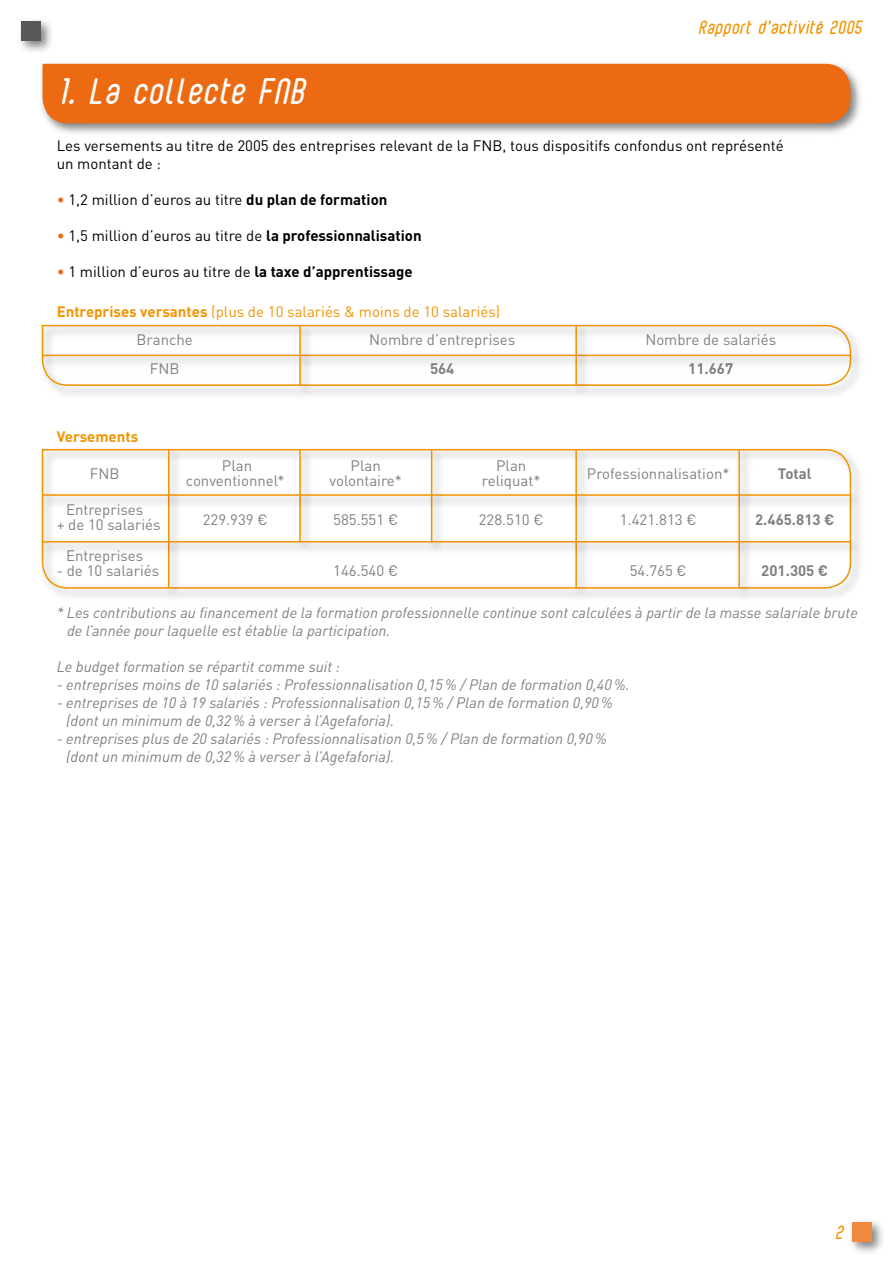
<style>
.page{position:relative;width:893px;height:1263px;background:#fff}
.page>*{position:absolute;margin:0;border:0;box-sizing:border-box;transform-origin:0 0}
.t1{font:24px "Bubble Boy 2";color:#fff}
.t2{font:italic 15px/18px "DIN";color:#80807e}
.t3{font:15px/18px "DIN";color:#000}
.t4{font:15px/15px "DIN";color:#80807e;text-align:center}
.t5{font:15px/28.5px "DIN";color:#f29400}
.t6{font:700 15px "DIN";color:#80807e}
.t7{font:700 15px "DIN";color:#f29400}
.t8{font:12.45px "Bubble Boy 2";color:#f29400}
.s1{color:#eb6a12}
.s2{font-weight:700}
.s3{color:#80807e}
</style>
<div class="page">
<div style="left:17px;top:17px;width:38px;height:38px;background:#000;opacity:.5"></div>
<div style="left:21px;top:21px;width:20px;height:20px;background:#58585a"></div>
<div style="left:847px;top:1217px;width:39px;height:39px;background:#000;opacity:.5"></div>
<div style="left:852px;top:1222px;width:20px;height:20px;background:#f0893e"></div>
<div style="left:38px;top:59px;width:827px;height:78px;background:#000;opacity:.5"></div>
<div style="left:43px;top:64px;width:807px;height:59px;background:#eb6a12"></div>
<div style="left:37px;top:320px;width:827px;height:80px;background:#f7f7f7"></div>
<svg style="left:41px;top:324px;width:811px;height:63px"></svg>
<div style="left:39px;top:350px;width:824px;height:19px;background:#000;opacity:.5"></div>
<hr style="left:43px;top:355px;width:808px;height:1px;background:#f29400">
<div style="left:571px;top:322px;width:19px;height:75px;background:#000;opacity:.5"></div>
<hr style="left:575px;top:326px;width:2px;height:59px;background:#f29400">
<div style="left:295px;top:322px;width:19px;height:75px;background:#000;opacity:.5"></div>
<hr style="left:299px;top:326px;width:2px;height:59px;background:#f29400">
<div style="left:37px;top:444px;width:827px;height:158px;background:#f4f4f4"></div>
<svg style="left:41px;top:448px;width:811px;height:141px"></svg>
<div style="left:571px;top:446px;width:19px;height:154px;background:#000;opacity:.5"></div>
<hr style="left:575px;top:450px;width:2px;height:138px;background:#f29400">
<div style="left:295px;top:446px;width:19px;height:108px;background:#f2f2f2"></div>
<hr style="left:299px;top:450px;width:2px;height:92px;background:#f29400">
<div style="left:163px;top:446px;width:20px;height:154px;background:#000;opacity:.5"></div>
<hr style="left:168px;top:450px;width:1px;height:138px;background:#f29400">
<div style="left:426px;top:446px;width:20px;height:109px;background:#000;opacity:.5"></div>
<hr style="left:431px;top:450px;width:1px;height:92px;background:#f29400">
<div style="left:734px;top:446px;width:19px;height:154px;background:#f2f2f2"></div>
<hr style="left:738px;top:450px;width:2px;height:138px;background:#f29400">
<div style="left:39px;top:490px;width:823px;height:19px;background:#f2f2f2"></div>
<hr style="left:43px;top:494px;width:807px;height:2px;background:#f29400">
<div style="left:39px;top:536px;width:823px;height:20px;background:#000;opacity:.5"></div>
<hr style="left:43px;top:541px;width:807px;height:1px;background:#f29400">
<p class="t8" style="left:698px;top:23px;width:165px">Rapport d’activite 2005</p>
<h1 class="t1" style="left:57px;top:82px;width:249px">1. La collecte FNB</h1>
<p class="t3" style="left:57px;top:137px;width:729px">Les versements au titre de 2005 des entreprises relevant de la FNB, tous dispositifs confondus ont représenté un montant de :</p>
<p class="t3" style="left:57px;top:191px;width:332px"><span class="s1">•</span> 1,2 million d’euros au titre <span class="s2">du plan de formation</span></p>
<p class="t3" style="left:57px;top:227px;width:366px"><span class="s1">•</span> 1,5 million d’euros au titre de <span class="s2">la professionnalisation</span></p>
<p class="t3" style="left:57px;top:263px;width:357px"><span class="s1">•</span> 1 million d’euros au titre de <span class="s2">la taxe d’apprentissage</span></p>
<p class="t5" style="left:137px;top:297px;width:365px;text-indent:-80px"><span class="s2">Entreprises versantes</span> (plus de 10 salariés &amp; moins de 10 salariés)<br><span class="s3">Branche</span></p>
<p class="t4" style="left:369px;top:332px;width:148px">Nombre d’entreprises</p>
<p class="t4" style="left:645px;top:332px;width:132px">Nombre de salariés</p>
<p class="t4" style="left:150px;top:361px;width:31px">FNB</p>
<p class="t6" style="left:430px;top:359px;width:26px">564</p>
<p class="t6" style="left:688px;top:359px;width:46px">11.667</p>
<p class="t7" style="left:57px;top:427px;width:83px">Versements</p>
<p class="t4" style="left:90px;top:465px;width:31px">FNB</p>
<p class="t4" style="left:222px;top:458px;width:32px">Plan</p>
<p class="t4" style="left:351px;top:458px;width:32px">Plan</p>
<p class="t4" style="left:496px;top:458px;width:32px">Plan</p>
<p class="t4" style="left:186px;top:473px;width:100px">conventionnel*</p>
<p class="t4" style="left:329px;top:473px;width:74px">volontaire*</p>
<p class="t4" style="left:482px;top:473px;width:60px">reliquat*</p>
<p class="t4" style="left:587px;top:465px;width:144px">Professionnalisation*</p>
<p class="t6" style="left:778px;top:463px;width:35px">Total</p>
<p class="t4" style="left:57px;top:501px;width:105px">Entreprises<br>+ de 10 salariés</p>
<p class="t4" style="left:203px;top:512px;width:66px">229.939 €</p>
<p class="t4" style="left:333px;top:512px;width:66px">585.551 €</p>
<p class="t4" style="left:479px;top:512px;width:66px">228.510 €</p>
<p class="t4" style="left:620px;top:512px;width:78px">1.421.813 €</p>
<p class="t6" style="left:755px;top:510px;width:81px">2.465.813 €</p>
<p class="t4" style="left:66px;top:548px;width:79px">Entreprises</p>
<p class="t4" style="left:57px;top:563px;width:104px">- de 10 salariés</p>
<p class="t4" style="left:333px;top:563px;width:66px">146.540 €</p>
<p class="t4" style="left:630px;top:563px;width:59px">54.765 €</p>
<p class="t6" style="left:761px;top:561px;width:68px">201.305 €</p>
<p class="t2" style="left:67px;top:603px;width:792px;text-indent:-10px">* Les contributions au financement de la formation professionnelle continue sont calculées à partir de la masse salariale brute de l’année pour laquelle est établie la participation.</p>
<p class="t2" style="left:57px;top:657px;width:285px">Le budget formation se répartit comme suit :</p>
<p class="t2" style="left:57px;top:675px;width:574px">- entreprises moins de 10 salariés : Professionnalisation 0,15% / Plan de formation 0,40%.</p>
<p class="t2" style="left:66px;top:693px;width:548px;text-indent:-10px">- entreprises de 10 à 19 salariés : Professionnalisation 0,15% / Plan de formation 0,90% (dont un minimum de 0,32% à verser à l’Agefaforia).</p>
<p class="t2" style="left:66px;top:729px;width:542px;text-indent:-10px">- entreprises plus de 20 salariés : Professionnalisation 0,5% / Plan de formation 0,90% (dont un minimum de 0,32% à verser à l’Agefaforia).</p>
</div>
